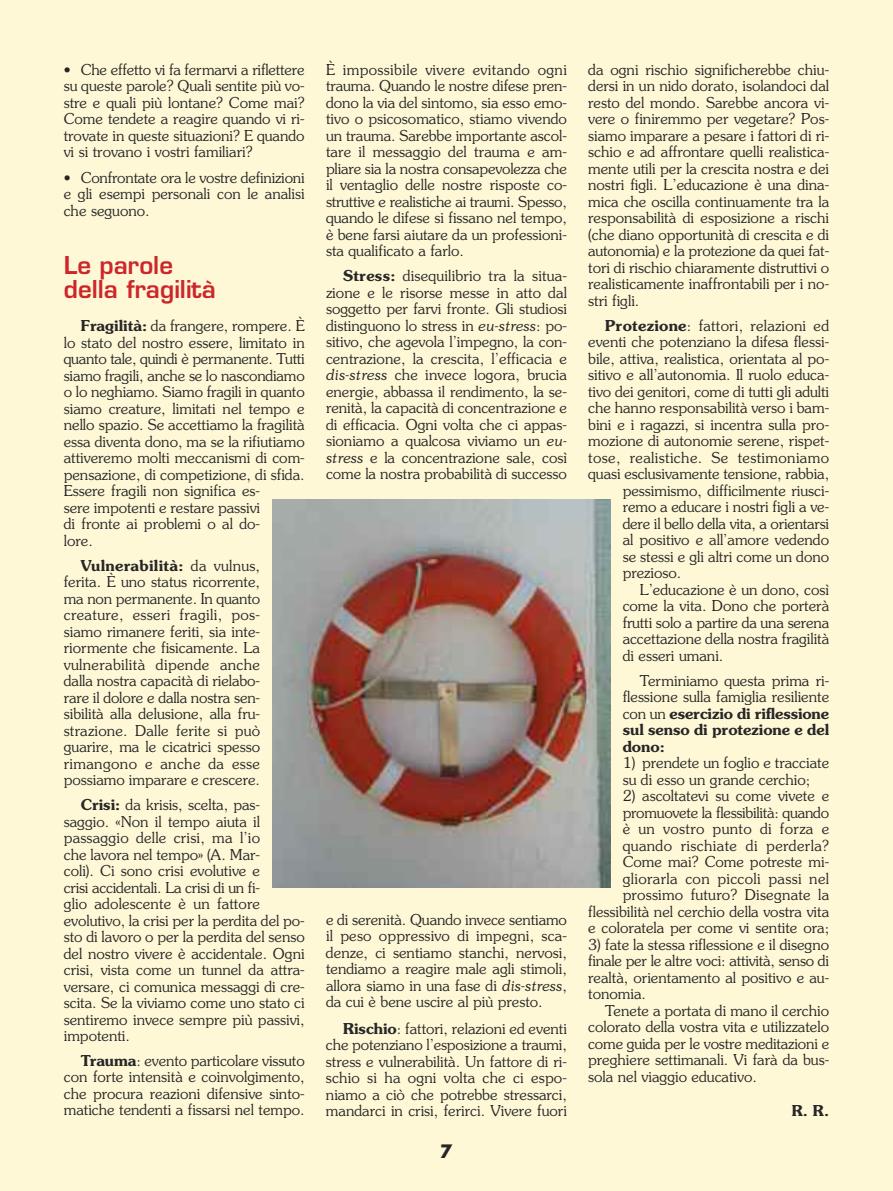
<style>
.page{position:relative;width:893px;height:1191px;background:#fef8d6}
.page>*{position:absolute;margin:0;border:0;box-sizing:border-box;transform-origin:0 0}
.t1{font:600 24px/24.8px "Eurostile";color:#cc262b}
.t2{font:700 18px "Futura";color:#272627}
.t3{font:300 15px/16.5px "Souvenir";color:#272627;text-align:justify}
.t4{font:300 15px "Souvenir";letter-spacing:.025em;color:#272627}
.t5{font:600 15px "Souvenir";color:#272627}
.s1{font-weight:600}
.s2{font-style:italic}
</style>
<div class="page">
<img style="left:272px;top:500px;width:339px;height:387px">
<p class="t3" style="left:64px;top:61px;width:242px">• Che effetto vi fa fermarvi a riflettere su queste parole? Quali sentite più vo&shy;stre e quali più lontane? Come mai?<br>Come tendete a reagire quando vi ri&shy;trovate in queste situazioni? E quando vi si trovano i vostri familiari?</p>
<p class="t3" style="left:64px;top:169px;width:242px">• Confrontate ora le vostre definizioni e gli esempi personali con le analisi che seguono.</p>
<h1 class="t1" style="left:64px;top:255px;width:154px">Le parole della fragilità</h1>
<p class="t3" style="left:64px;top:318px;width:242px;text-align:left;text-indent:17px"><span class="s1">Fragilità:</span> da frangere, rompere. È lo stato del nostro essere, limitato in quanto tale, quindi è permanente. Tutti siamo fragili, anche se lo nascondiamo o lo neghiamo. Siamo fragili in quanto siamo creature, limitati nel tempo e nello spazio. Se accettiamo la fragilità essa diventa dono, ma se la rifiutiamo attiveremo molti meccanismi di com&shy;pensazione, di competizione, di sfida.<br>Essere fragili non significa es-<br>sere impotenti e restare passivi<br>di fronte ai problemi o al do-<br>lore.</p>
<p class="t3" style="left:64px;top:557px;width:198px;text-indent:17px"><span class="s1">Vulnerabilità:</span> da vulnus, ferita. È uno status ricorrente, ma non permanente. In quanto creature, esseri fragili, pos&shy;siamo rimanere feriti, sia inte&shy;riormente che fisicamente. La vulnerabilità dipende anche dalla nostra capacità di rielabo&shy;rare il dolore e dalla nostra sen&shy;sibilità alla delusione, alla fru&shy;strazione. Dalle ferite si può guarire, ma le cicatrici spesso rimangono e anche da esse possiamo imparare e crescere.</p>
<p class="t3" style="left:64px;top:796px;width:242px;text-align:left;text-indent:17px"><span class="s1">Crisi:</span> da krisis, scelta, pas&shy;saggio. «Non il tempo aiuta il passaggio delle crisi, ma l’io<br>che lavora nel tempo» (A. Mar-<br>coli). Ci sono crisi evolutive e<br>crisi accidentali. La crisi di un fi-<br>glio adolescente è un fattore evolutivo, la crisi per la perdita del po&shy;sto di lavoro o per la perdita del senso del nostro vivere è accidentale. Ogni crisi, vista come un tunnel da attra&shy;versare, ci comunica messaggi di cre&shy;scita. Se la viviamo come uno stato ci sentiremo invece sempre più passivi, impotenti.</p>
<p class="t3" style="left:64px;top:1052px;width:242px;text-indent:17px"><span class="s1">Trauma</span>: evento particolare vissuto con forte intensità e coinvolgimento, che procura reazioni difensive sinto&shy;matiche tendenti a fissarsi nel tempo.</p>
<p class="t3" style="left:326px;top:61px;width:242px">È impossibile vivere evitando ogni trauma. Quando le nostre difese pren&shy;dono la via del sintomo, sia esso emo&shy;tivo o psicosomatico, stiamo vivendo un trauma. Sarebbe importante ascol&shy;tare il messaggio del trauma e am&shy;pliare sia la nostra consapevolezza che il ventaglio delle nostre risposte co&shy;struttive e realistiche ai traumi. Spesso, quando le difese si fissano nel tempo, è bene farsi aiutare da un professioni&shy;sta qualificato a farlo.</p>
<p class="t3" style="left:326px;top:268px;width:242px;text-indent:17px"><span class="s1">Stress:</span> disequilibrio tra la situa&shy;zione e le risorse messe in atto dal soggetto per farvi fronte. Gli studiosi distinguono lo stress in <span class="s2">eu-stress</span>: po&shy;sitivo, che agevola l’impegno, la con&shy;centrazione, la crescita, l’efficacia e <span class="s2">dis-stress</span> che invece logora, brucia energie, abbassa il rendimento, la se&shy;renità, la capacità di concentrazione e di efficacia. Ogni volta che ci appas&shy;sioniamo a qualcosa viviamo un <span class="s2">eu&shy;stress</span> e la concentrazione sale, così come la nostra probabilità di successo</p>
<p class="t3" style="left:326px;top:911px;width:242px">e di serenità. Quando invece sentiamo il peso oppressivo di impegni, sca&shy;denze, ci sentiamo stanchi, nervosi, tendiamo a reagire male agli stimoli, allora siamo in una fase di <span class="s2">dis-stress</span>, da cui è bene uscire al più presto.</p>
<p class="t3" style="left:326px;top:1020px;width:242px;text-indent:17px"><span class="s1">Rischio</span>: fattori, relazioni ed eventi che potenziano l’esposizione a traumi, stress e vulnerabilità. Un fattore di ri&shy;schio si ha ogni volta che ci espo&shy;niamo a ciò che potrebbe stressarci, mandarci in crisi, ferirci. Vivere fuori</p>
<p class="t2" style="left:440px;top:1143px;width:14px">7</p>
<p class="t3" style="left:588px;top:61px;width:242px">da ogni rischio significherebbe chiu&shy;dersi in un nido dorato, isolandoci dal resto del mondo. Sarebbe ancora vi&shy;vere o finiremmo per vegetare? Pos&shy;siamo imparare a pesare i fattori di ri&shy;schio e ad affrontare quelli realistica&shy;mente utili per la crescita nostra e dei nostri figli. L’educazione è una dina&shy;mica che oscilla continuamente tra la responsabilità di esposizione a rischi (che diano opportunità di crescita e di autonomia) e la protezione da quei fat&shy;tori di rischio chiaramente distruttivi o realisticamente inaffrontabili per i no&shy;stri figli.</p>
<p class="t3" style="left:605px;top:317px;width:225px"><span class="s1">Protezione</span>: fattori, relazioni ed</p>
<p class="t3" style="left:588px;top:334px;width:242px">eventi che potenziano la difesa flessi-</p>
<p class="t3" style="left:588px;top:350px;width:242px">bile, attiva, realistica, orientata al po-</p>
<p class="t3" style="left:588px;top:367px;width:242px">sitivo e all’autonomia. Il ruolo educa-</p>
<p class="t3" style="left:588px;top:383px;width:242px">tivo dei genitori, come di tutti gli adulti</p>
<p class="t3" style="left:588px;top:400px;width:242px">che hanno responsabilità verso i bam-</p>
<p class="t3" style="left:588px;top:416px;width:242px">bini e i ragazzi, si incentra sulla pro-</p>
<p class="t3" style="left:588px;top:433px;width:242px">mozione di autonomie serene, rispet-</p>
<p class="t4" style="left:588px;top:449px;width:242px">tose, realistiche. Se testimoniamo</p>
<p class="t3" style="left:588px;top:466px;width:242px">quasi esclusivamente tensione, rabbia,</p>
<p class="t3" style="left:623px;top:482px;width:208px">pessimismo, difficilmente riusci-</p>
<p class="t3" style="left:623px;top:499px;width:208px">remo a educare i nostri figli a ve-</p>
<p class="t3" style="left:623px;top:515px;width:208px">dere il bello della vita, a orientarsi</p>
<p class="t3" style="left:623px;top:532px;width:208px">al positivo e all’amore vedendo</p>
<p class="t3" style="left:623px;top:548px;width:208px">se stessi e gli altri come un dono</p>
<p class="t3" style="left:623px;top:565px;width:60px">prezioso.</p>
<p class="t3" style="left:640px;top:581px;width:191px">L’educazione è un dono, così</p>
<p class="t3" style="left:623px;top:598px;width:208px">come la vita. Dono che porterà</p>
<p class="t3" style="left:623px;top:614px;width:208px">frutti solo a partire da una serena</p>
<p class="t3" style="left:623px;top:631px;width:208px">accettazione della nostra fragilità</p>
<p class="t3" style="left:623px;top:647px;width:102px">di esseri umani.</p>
<p class="t3" style="left:623px;top:672px;width:208px;text-indent:17px">Terminiamo questa prima ri&shy;flessione sulla famiglia resiliente con un <span class="s1">esercizio di riflessione sul senso di protezione e del dono:</span></p>
<p class="t3" style="left:623px;top:754px;width:208px">1) prendete un foglio e tracciate su di esso un grande cerchio;</p>
<p class="t3" style="left:588px;top:787px;width:242px;text-align:right">2) ascoltatevi su come vivete e promuovete la flessibilità: quando<br>è un vostro punto di forza e quando rischiate di perderla?<br>Come mai? Come potreste mi&shy;gliorarla con piccoli passi nel prossimo futuro? Disegnate la flessibilità nel cerchio della vostra vita e coloratela per come vi sentite ora;</p>
<p class="t3" style="left:588px;top:936px;width:242px">3) fate la stessa riflessione e il disegno finale per le altre voci: attività, senso di realtà, orientamento al positivo e au&shy;tonomia.</p>
<p class="t3" style="left:588px;top:1002px;width:242px;text-indent:17px">Tenete a portata di mano il cerchio colorato della vostra vita e utilizzatelo come guida per le vostre meditazioni e preghiere settimanali. Vi farà da bus&shy;sola nel viaggio educativo.</p>
<p class="t5" style="left:792px;top:1102px;width:39px">R. R.</p>
</div>
